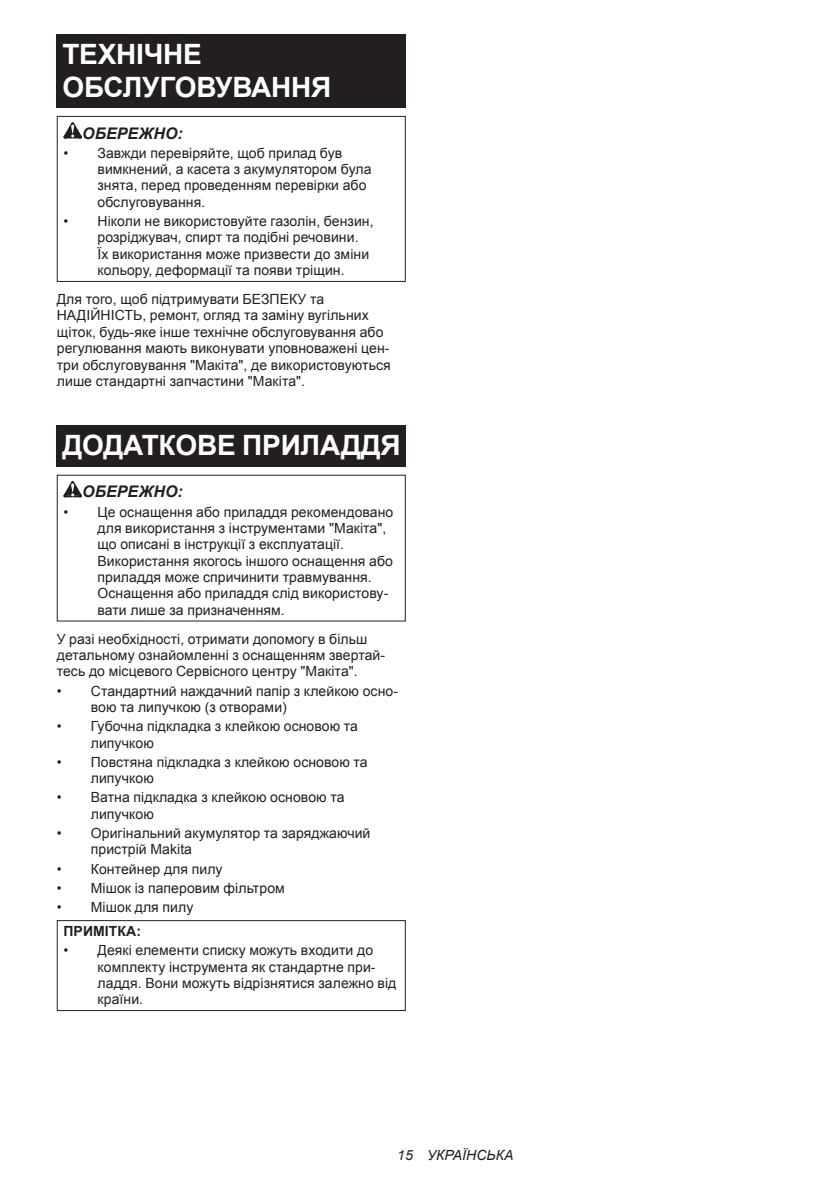
<style>
.page{position:relative;width:840px;height:1191px;background:#fff}
.page>*{position:absolute;margin:0;border:0;box-sizing:border-box;transform-origin:0 0}
.t1{font:700 28px/32.8px "Arial";letter-spacing:-.01em;color:#fff}
.t2{font:italic 700 16px "Arial";letter-spacing:.005em;color:#231f20}
.t3{font:14px/16.4px "Arial";letter-spacing:.005em;color:#231f20}
.t4{font:italic 14px "Arial";letter-spacing:.005em;color:#231f20}
.t5{font:700 14px "Arial";letter-spacing:.005em;color:#231f20}
</style>
<div class="page">
<div style="left:57px;top:34px;width:348px;height:74px;background:#231f20"></div>
<svg style="left:63px;top:122px;width:19px;height:16px"></svg>
<div style="left:57px;top:116px;width:348px;height:166px;border:1px solid #231f20"></div>
<div style="left:57px;top:425px;width:348px;height:41px;background:#231f20"></div>
<svg style="left:63px;top:481px;width:19px;height:16px"></svg>
<div style="left:57px;top:920px;width:348px;height:91px;border:1px solid #231f20"></div>
<h1 class="t1" style="left:62px;top:38px;width:270px">ТЕХНІЧНЕ<br>ОБСЛУГОВУВАННЯ</h1>
<p class="t2" style="left:82px;top:122px;width:102px">ОБЕРЕЖНО:</p>
<p class="t3" style="left:97px;top:145px;width:275px;text-indent:-34px">• Завжди перевіряйте, щоб прилад був вимкнений, а касета з акумулятором була знята, перед проведенням перевірки або обслуговування.</p>
<p class="t3" style="left:97px;top:213px;width:277px;text-indent:-34px">• Ніколи не використовуйте газолін, бензин, розріджувач, спирт та подібні речовини.<br>Їх використання може призвести до зміни кольору, деформації та появи тріщин.</p>
<p class="t3" style="left:57px;top:291px;width:335px">Для того, щоб підтримувати БЕЗПЕКУ та НАДІЙНІСТЬ, ремонт, огляд та заміну вугільних щіток, будь-яке інше технічне обслуговування або регулювання мають виконувати уповноважені цен&shy;три обслуговування "Макіта", де використовуються лише стандартні запчастини "Макіта".</p>
<h1 class="t1" style="left:62px;top:430px;width:339px">ДОДАТКОВЕ ПРИЛАДДЯ</h1>
<p class="t2" style="left:82px;top:481px;width:102px">ОБЕРЕЖНО:</p>
<p class="t3" style="left:97px;top:503px;width:297px;text-indent:-34px">• Це оснащення або приладдя рекомендовано для використання з інструментами "Макіта", що описані в інструкції з експлуатації.<br>Використання якогось іншого оснащення або приладдя може спричинити травмування.<br>Оснащення або приладдя слід використову&shy;вати лише за призначенням.</p>
<p class="t3" style="left:57px;top:630px;width:330px">У разі необхідності, отримати допомогу в більш детальному ознайомленні з оснащенням звертай&shy;тесь до місцевого Сервісного центру "Макіта".</p>
<p class="t3" style="left:91px;top:682px;width:308px;text-indent:-34px">• Стандартний наждачний папір з клейкою осно&shy;вою та липучкою (з отворами)</p>
<p class="t3" style="left:91px;top:718px;width:268px;text-indent:-34px">• Губочна підкладка з клейкою основою та липучкою</p>
<p class="t3" style="left:91px;top:754px;width:278px;text-indent:-34px">• Повстяна підкладка з клейкою основою та липучкою</p>
<p class="t3" style="left:91px;top:789px;width:255px;text-indent:-34px">• Ватна підкладка з клейкою основою та липучкою</p>
<p class="t3" style="left:91px;top:825px;width:281px;text-indent:-34px">• Оригінальний акумулятор та заряджаючий пристрій Makita</p>
<p class="t3" style="left:57px;top:860px;width:167px">• Контейнер для пилу</p>
<p class="t3" style="left:57px;top:879px;width:229px">• Мішок із паперовим фільтром</p>
<p class="t3" style="left:57px;top:899px;width:138px">• Мішок для пилу</p>
<p class="t5" style="left:63px;top:921px;width:79px">ПРИМІТКА:</p>
<p class="t3" style="left:97px;top:942px;width:300px;text-indent:-34px">• Деякі елементи списку можуть входити до комплекту інструмента як стандартне при&shy;ладдя. Вони можуть відрізнятися залежно від країни.</p>
<p class="t4" style="left:397px;top:1146px;width:118px">15 УКРАЇНСЬКА</p>
</div>
